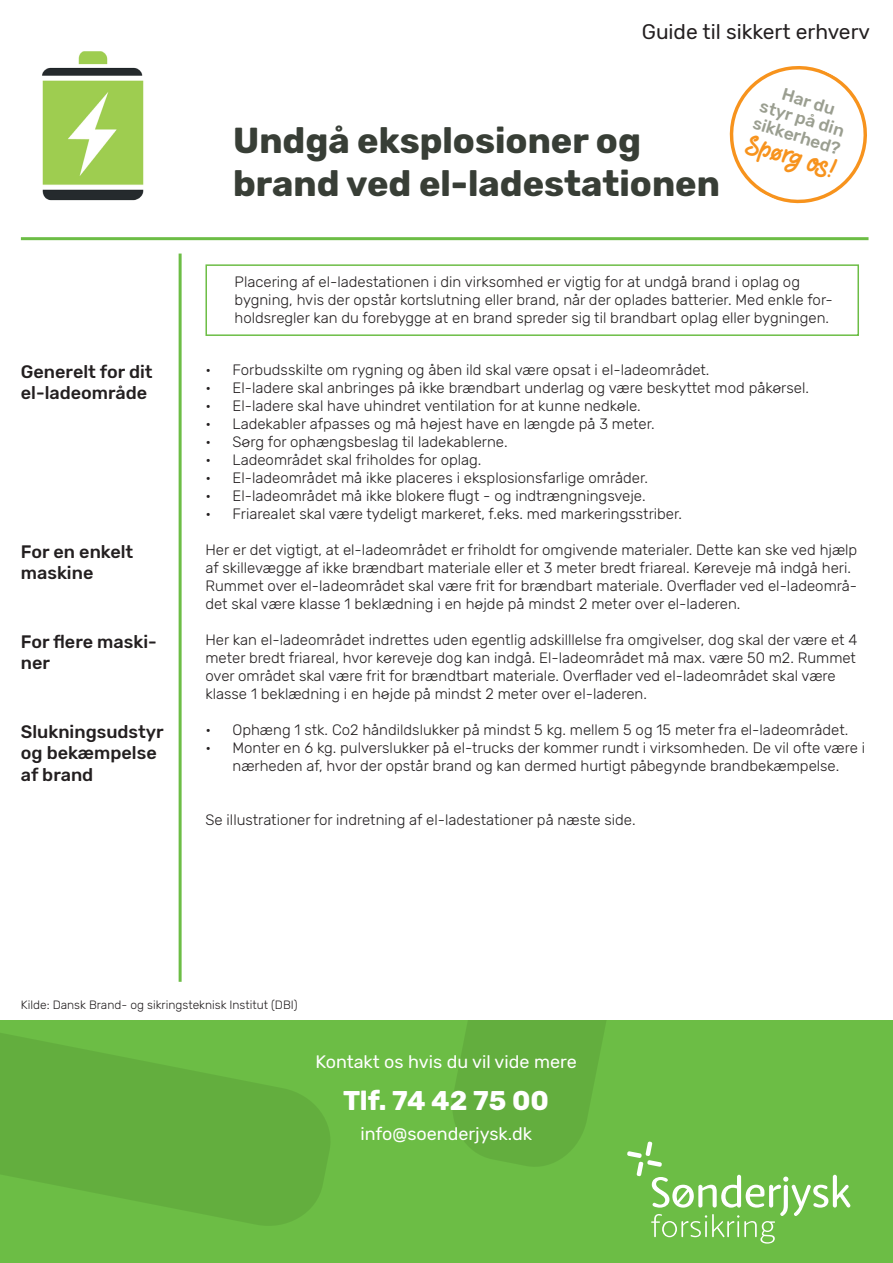
<style>
.page{position:relative;width:893px;height:1263px;background:#fff}
.page>*{position:absolute;margin:0;border:0;box-sizing:border-box;transform-origin:0 0}
.t1{font:700 36px/43.2px "Rubik";color:#383e36}
.t2{font:700 27px "Rubik";color:#fff}
.t3{font:21.75px "Hands Down";color:#f7931d}
.t4{font:21px "Rubik";color:#231f20}
.t5{font:500 18px/21.6px "Rubik";color:#231f20}
.t6{font:18px "Rubik";color:#fff}
.t7{font:500 17.25px/18.1px "Rubik";color:#9a9e90;text-align:center}
.t8{font:300 15px/18px "Rubik";color:#231f20}
.t9{font:300 12px "Rubik";color:#231f20}
</style>
<div class="page">
<div style="left:0;top:1020px;width:893px;height:243px;background:#6cbd45"></div>
<svg style="left:0;top:1033px;width:330px;height:193px;fill:#63ae3e"></svg>
<svg style="left:452px;top:1020px;width:398px;height:223px"></svg>
<hr style="left:179px;top:254px;width:3px;height:728px;background:#6cbd45">
<hr style="left:21px;top:237px;width:847px;height:3px;background:#6cbd45">
<svg style="left:729px;top:66px;width:138px;height:138px"></svg>
<img style="left:42px;top:52px;width:102px;height:149px">
<div style="left:205px;top:264px;width:654px;height:72px;border:2px solid #6cbd45"></div>
<h3 class="t4" style="left:642px;top:20px;width:230px">Guide til sikkert erhverv</h3>
<h1 class="t1" style="left:233px;top:120px;width:488px">Undgå eksplosioner og brand ved el-ladestationen</h1>
<p class="t7" style="left:767px;top:80px;width:91px;rotate:17deg">Har du styr på din sikkerhed?</p>
<h3 class="t3" style="left:751px;top:131px;width:94px;rotate:17deg">Spørg os!</h3>
<p class="t5" style="left:21px;top:361px;width:133px">Generelt for dit el-ladeområde</p>
<p class="t5" style="left:21px;top:541px;width:114px">For en enkelt maskine</p>
<p class="t5" style="left:21px;top:631px;width:137px">For flere maski&shy;ner</p>
<p class="t5" style="left:21px;top:721px;width:144px">Slukningsudstyr og bekæmpelse af brand</p>
<p class="t8" style="left:235px;top:273px;width:600px">Placering af el-ladestationen i din virksomhed er vigtig for at undgå brand i oplag og bygning, hvis der opstår kortslutning eller brand, når der oplades batterier. Med enkle for&shy;holdsregler kan du forebygge at en brand spreder sig til brandbart oplag eller bygningen.</p>
<p class="t8" style="left:205px;top:361px;width:505px">• Forbudsskilte om rygning og åben ild skal være opsat i el-ladeområdet.</p>
<p class="t8" style="left:205px;top:379px;width:605px">• El-ladere skal anbringes på ikke brændbart underlag og være beskyttet mod påkørsel.</p>
<p class="t8" style="left:205px;top:397px;width:437px">• El-ladere skal have uhindret ventilation for at kunne nedkøle.</p>
<p class="t8" style="left:205px;top:415px;width:451px">• Ladekabler afpasses og må højest have en længde på 3 meter.</p>
<p class="t8" style="left:205px;top:433px;width:304px">• Sørg for ophængsbeslag til ladekablerne.</p>
<p class="t8" style="left:205px;top:451px;width:277px">• Ladeområdet skal friholdes for oplag.</p>
<p class="t8" style="left:205px;top:469px;width:444px">• El-ladeområdet må ikke placeres i eksplosionsfarlige områder.</p>
<p class="t8" style="left:205px;top:487px;width:442px">• El-ladeområdet må ikke blokere flugt - og indtrængningsveje.</p>
<p class="t8" style="left:205px;top:505px;width:478px">• Friarealet skal være tydeligt markeret, f.eks. med markeringsstriber.</p>
<p class="t8" style="left:205px;top:541px;width:653px">Her er det vigtigt, at el-ladeområdet er friholdt for omgivende materialer. Dette kan ske ved hjælp af skillevægge af ikke brændbart materiale eller et 3 meter bredt friareal. Køreveje må indgå heri.<br>Rummet over el-ladeområdet skal være frit for brændbart materiale. Overflader ved el-ladeområ&shy;det skal være klasse 1 beklædning i en højde på mindst 2 meter over el-laderen.</p>
<p class="t8" style="left:205px;top:631px;width:653px">Her kan el-ladeområdet indrettes uden egentlig adskilllelse fra omgivelser, dog skal der være et 4 meter bredt friareal, hvor køreveje dog kan indgå. El-ladeområdet må max. være 50 m2. Rummet over området skal være frit for brændtbart materiale. Overflader ved el-ladeområdet skal være klasse 1 beklædning i en højde på mindst 2 meter over el-laderen.</p>
<p class="t8" style="left:205px;top:721px;width:644px">• Ophæng 1 stk. Co2 håndildslukker på mindst 5 kg. mellem 5 og 15 meter fra el-ladeområdet.</p>
<p class="t8" style="left:205px;top:739px;width:661px;text-align:center">• Monter en 6 kg. pulverslukker på el-trucks der kommer rundt i virksomheden. De vil ofte være i nærheden af, hvor der opstår brand og kan dermed hurtigt påbegynde brandbekæmpelse.</p>
<p class="t8" style="left:205px;top:811px;width:432px">Se illustrationer for indretning af el-ladestationer på næste side.</p>
<p class="t9" style="left:21px;top:998px;width:278px">Kilde: Dansk Brand- og sikringsteknisk Institut (DBI)</p>
<p class="t6" style="left:315px;top:1052px;width:263px">Kontakt os hvis du vil vide mere</p>
<h2 class="t2" style="left:343px;top:1084px;width:207px">Tlf. 74 42 75 00</h2>
<p class="t6" style="left:360px;top:1124px;width:173px">info@soenderjysk.dk</p>
</div>
